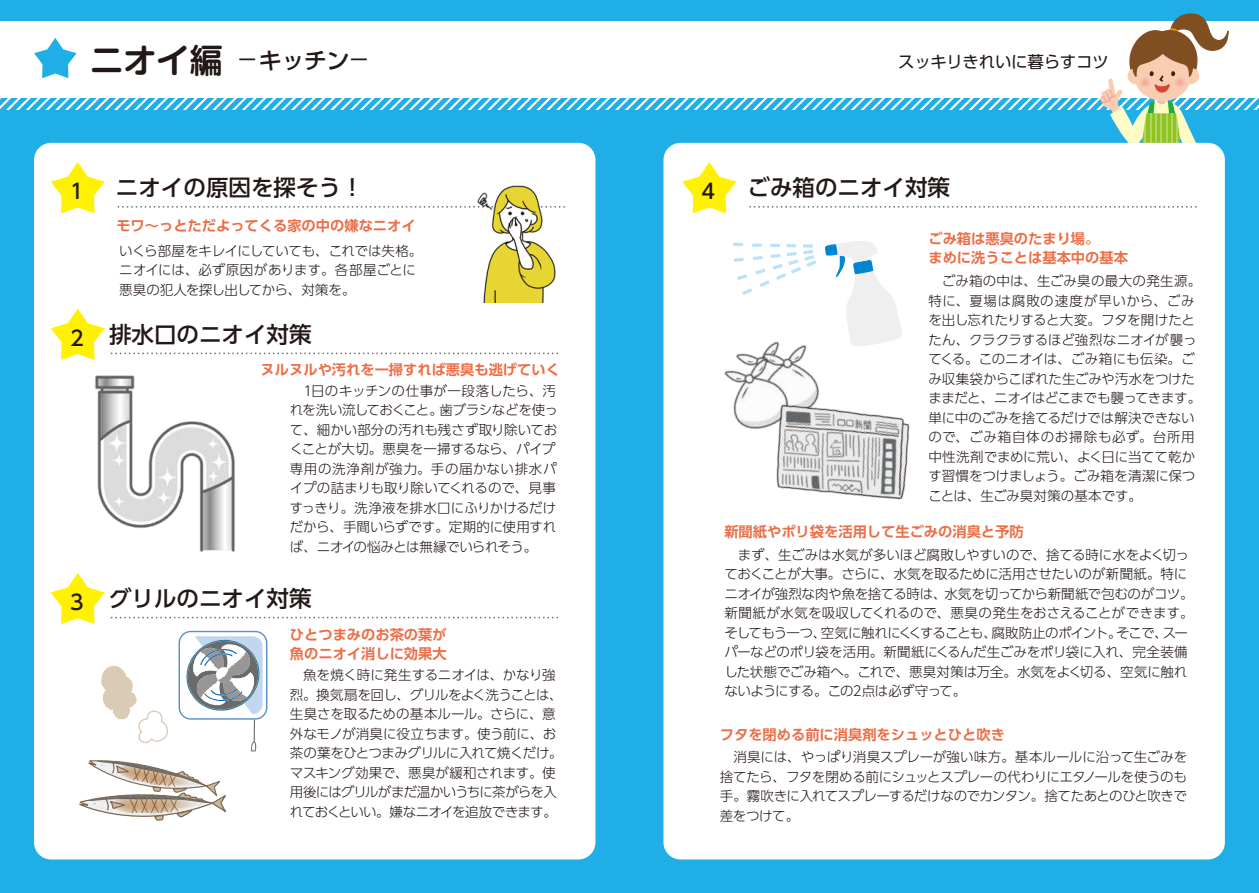
<style>
.page{position:relative;width:1259px;height:893px;background:#fff}
.page>*{position:absolute;margin:0;border:0;box-sizing:border-box;transform-origin:0 0}
.t1{font:500 22.5px "UD Shin Go Pro";color:#221815}
.t2{font:500 22.5px "Shin Go Pr 5";color:#221815;scale:.7 1}
.t3{font:500 20.7px "UD Shin Go Pro";color:#221815}
.t4{font:16.5px "UD Shin Go Pro";letter-spacing:-.02em;color:#221815}
.t5{font:700 14.25px/19.5px "UD Shin Go Pro De";color:#ed6d46}
.t6{font:300 13.5px/19.5px "UD Shin Go Pro";letter-spacing:-.02em;color:#221815}
.t7{font:300 13.5px/19.5px "UD Shin Go Pro";color:#221815}
.s1{font-family:"Shin M Go Pro De";font-weight:700;font-size:33.15px}
</style>
<div class="page">
<div style="left:0;top:98px;width:1259px;height:795px;background:#20aee6"></div>
<div style="left:0;top:0;width:1259px;height:21px;background:#20aee6"></div>
<svg style="left:0;top:98px;width:1259px;height:11px"></svg>
<svg style="left:1100px;top:13px;width:129px;height:176px"></svg>
<div style="left:34px;top:143px;width:561px;height:716px;background:#fff;border-radius:17px"></div>
<div style="left:663px;top:143px;width:561px;height:716px;background:#fff;border-radius:17px"></div>
<svg style="left:51px;top:309px;width:54px;height:51px"></svg>
<svg style="left:51px;top:573px;width:54px;height:51px"></svg>
<svg style="left:682px;top:162px;width:54px;height:51px"></svg>
<svg style="left:749px;top:206px;width:448px;height:2px"></svg>
<svg style="left:51px;top:162px;width:54px;height:51px"></svg>
<svg style="left:118px;top:206px;width:447px;height:2px"></svg>
<svg style="left:111px;top:353px;width:447px;height:1px"></svg>
<svg style="left:111px;top:617px;width:447px;height:1px"></svg>
<svg style="left:34px;top:38px;width:43px;height:40px"></svg>
<img style="left:478px;top:185px;width:77px;height:117px">
<img style="left:95px;top:375px;width:140px;height:177px">
<svg style="left:179px;top:631px;width:88px;height:121px"></svg>
<svg style="left:79px;top:760px;width:147px;height:61px"></svg>
<svg style="left:101px;top:666px;width:67px;height:78px"></svg>
<svg style="left:825px;top:241px;width:77px;height:105px"></svg>
<svg style="left:733px;top:243px;width:83px;height:52px"></svg>
<img style="left:724px;top:332px;width:104px;height:97px">
<img style="left:755px;top:382px;width:155px;height:118px">
<h1 class="t2" style="left:90px;top:42px;width:397px"><span class="s1">ニオイ編</span> ̶ キッチン̶</h1>
<p class="t4" style="left:898px;top:49px;width:212px">スッキリきれいに暮らすコツ</p>
<h2 class="t3" style="left:70px;top:175px;width:15px">1</h2>
<h1 class="t1" style="left:116px;top:169px;width:249px">ニオイの原因を探そう！</h1>
<p class="t5" style="left:116px;top:216px;width:301px">モワ～っとただよってくる家の中の嫌なニオイ</p>
<h2 class="t3" style="left:70px;top:321px;width:15px">2</h2>
<h2 class="t3" style="left:70px;top:585px;width:15px">3</h2>
<p class="t6" style="left:119px;top:240px;width:305px">いくら部屋をキレイにしていても、これでは失格。ニオイには、必ず原因があります。各部屋ごとに悪臭の犯人を探し出してから、対策を。</p>
<h1 class="t1" style="left:109px;top:316px;width:204px">排水口のニオイ対策</h1>
<p class="t6" style="left:290px;top:381px;width:270px">　1日のキッチンの仕事が一段落したら、汚れを洗い流しておくこと。歯ブラシなどを使って、細かい部分の汚れも残さず取り除いておくことが大切。悪臭を一掃するなら、パイプ専用の洗浄剤が強力。手の届かない排水パイプの詰まりも取り除いてくれるので、見事すっきり。洗浄液を排水口にふりかけるだけだから、手間いらずです。定期的に使用すれば、ニオイの悩みとは無縁でいられそう。</p>
<p class="t5" style="left:261px;top:360px;width:301px">ヌルヌルや汚れを一掃すれば悪臭も逃げていく</p>
<h1 class="t1" style="left:109px;top:580px;width:204px">グリルのニオイ対策</h1>
<p class="t5" style="left:290px;top:624px;width:158px">ひとつまみのお茶の葉が魚のニオイ消しに効果大</p>
<p class="t6" style="left:290px;top:665px;width:274px">　魚を焼く時に発生するニオイは、かなり強烈。換気扇を回し、グリルをよく洗うことは、生臭さを取るための基本ルール。さらに、意外なモノが消臭に役立ちます。使う前に、お茶の葉をひとつまみグリルに入れて焼くだけ。マスキング効果で、悪臭が緩和されます。使用後にはグリルがまだ温かいうちに茶がらを入れておくといい。嫌なニオイを追放できます。</p>
<h2 class="t3" style="left:701px;top:175px;width:15px">4</h2>
<h1 class="t1" style="left:747px;top:169px;width:204px">ごみ箱のニオイ対策</h1>
<p class="t5" style="left:928px;top:228px;width:201px">ごみ箱は悪臭のたまり場。<br>まめに洗うことは基本中の基本</p>
<p class="t7" style="left:928px;top:271px;width:274px">　ごみ箱の中は、生ごみ臭の最大の発生源。特に、夏場は腐敗の速度が早いから、ごみを出し忘れたりすると大変。フタを開けたとたん、クラクラするほど強烈なニオイが襲ってくる。このニオイは、ごみ箱にも伝染。ごみ収集袋からこぼれた生ごみや汚水をつけたままだと、ニオイはどこまでも襲ってきます。単に中のごみを捨てるだけでは解決できないので、ごみ箱自体のお掃除も必ず。台所用中性洗剤でまめに荒い、よく日に当てて乾かす習慣をつけましょう。ごみ箱を清潔に保つことは、生ごみ臭対策の基本です。</p>
<p class="t5" style="left:724px;top:522px;width:301px">新聞紙やポリ袋を活用して生ごみの消臭と予防</p>
<p class="t6" style="left:724px;top:544px;width:471px">　まず、生ごみは水気が多いほど腐敗しやすいので、捨てる時に水をよく切っておくことが大事。さらに、水気を取るために活用させたいのが新聞紙。特にニオイが強烈な肉や魚を捨てる時は、水気を切ってから新聞紙で包むのがコツ。新聞紙が水気を吸収してくれるので、悪臭の発生をおさえることができます。そしてもう一つ、空気に触れにくくすることも、腐敗防止のポイント。そこで、スーパーなどのポリ袋を活用。新聞紙にくるんだ生ごみをポリ袋に入れ、完全装備した状態でごみ箱へ。これで、悪臭対策は万全。水気をよく切る、空気に触れないようにする。この2点は必ず守って。</p>
<p class="t5" style="left:720px;top:724px;width:286px">フタを閉める前に消臭剤をシュッとひと吹き</p>
<p class="t6" style="left:720px;top:747px;width:469px;text-align:justify">　消臭には、やっぱり消臭スプレーが強い味方。基本ルールに沿って生ごみを捨てたら、フタを閉める前にシュッとスプレーの代わりにエタノールを使うのも手。霧吹きに入れてスプレーするだけなのでカンタン。捨てたあとのひと吹きで差をつけて。</p>
</div>
